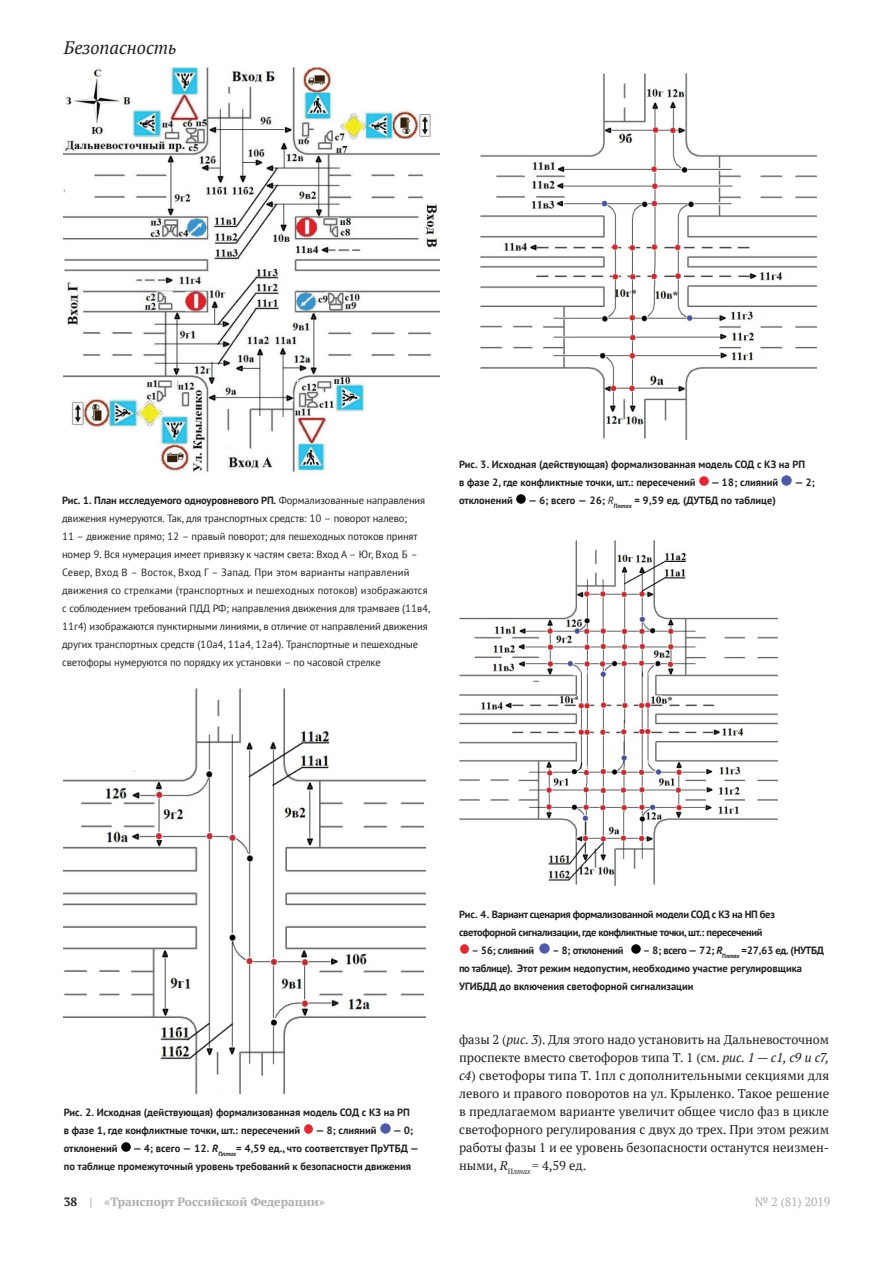
<style>
.page{position:relative;width:893px;height:1263px;background:#fff}
.page>*{position:absolute;margin:0;border:0;box-sizing:border-box;transform-origin:0 0}
.t1{font:italic 18px "PT Serif";color:#231f20}
.t2{font:12.75px/18px "PT Serif";color:#231f20;text-align:justify}
.t3{font:700 12px "PT Serif";color:#acadb1}
.t4{font:12px "PT Serif";color:#acadb1}
.t5{font:10.5px/18px "PT Sans";letter-spacing:-.01em;color:#231f20}
.t6{font:700 10.5px/18px "PT Sans";color:#231f20}
.t7{font:700 10.5px/18px "PT Sans";letter-spacing:-.03em;color:#231f20}
.s1{font-weight:700}
.s2{font-weight:400;font-style:italic}
.s3{font-style:italic}
.s4{color:#231f20}
</style>
<div class="page">
<img style="left:64px;top:689px;width:361px;height:404px">
<svg style="left:304px;top:1124px;width:10px;height:10px"></svg>
<svg style="left:380px;top:1123px;width:11px;height:11px"></svg>
<svg style="left:121px;top:1142px;width:10px;height:10px"></svg>
<img style="left:480px;top:74px;width:336px;height:365px">
<svg style="left:699px;top:476px;width:10px;height:10px"></svg>
<svg style="left:781px;top:475px;width:11px;height:11px"></svg>
<svg style="left:516px;top:494px;width:10px;height:10px"></svg>
<img style="left:459px;top:540px;width:318px;height:345px">
<svg style="left:460px;top:944px;width:10px;height:10px"></svg>
<svg style="left:539px;top:943px;width:11px;height:11px"></svg>
<svg style="left:631px;top:944px;width:10px;height:10px"></svg>
<img style="left:63px;top:68px;width:376px;height:405px">
<h1 class="t1" style="left:64px;top:36px;width:114px">Безопасность</h1>
<p class="t5" style="left:62px;top:491px;width:370px"><span class="s1">Рис. 1. План исследуемого одноуровневого РП.</span> Формализованные направления движения нумеруются. Так, для транспортных средств: 10 – поворот налево;<br>11 – движение прямо; 12 – правый поворот; для пешеходных потоков принят номер 9. Вся нумерация имеет привязку к частям света: Вход А – Юг, Вход Б – Север, Вход В – Восток, Вход Г – Запад. При этом варианты направлений движения со стрелками (транспортных и пешеходных потоков) изображаются с соблюдением требований ПДД РФ; направления движения для трамваев (11в4, 11г4) изображаются пунктирными линиями, в отличие от направлений движения других транспортных средств (10а4, 11а4, 12а4). Транспортные и пешеходные светофоры нумеруются по порядку их установки – по часовой стрелке</p>
<p class="t6" style="left:459px;top:455px;width:348px">Рис. 3. Исходная (действующая) формализованная модель СОД с КЗ на РП в фазе 2, где конфликтные точки, шт.: пересечений</p>
<p class="t6" style="left:711px;top:473px;width:69px">— 18; слияний</p>
<p class="t6" style="left:795px;top:473px;width:22px">—2;</p>
<p class="t6" style="left:459px;top:491px;width:55px">отклонений</p>
<p class="t6" style="left:528px;top:491px;width:249px">— 6; всего — 26; <span class="s2">R</span><sub>Пл</sub><sub>max</sub> = 9,59 ед. (ДУТБД по таблице)</p>
<p class="t6" style="left:64px;top:1103px;width:348px">Рис. 2. Исходная (действующая) формализованная модель СОД с КЗ на РП в фазе 1, где конфликтные точки, шт.: пересечений</p>
<p class="t6" style="left:316px;top:1121px;width:62px">— 8; слияний</p>
<p class="t6" style="left:393px;top:1121px;width:22px">—0;</p>
<p class="t6" style="left:64px;top:1139px;width:356px;text-indent:69px">— 4; всего — 12. <span class="s3">R</span><sub>Пл</sub><sub>max</sub>= 4,59 ед., что соответствует ПрУТБД — по таблице промежуточный уровень требований к безопасности движения</p>
<p class="t6" style="left:64px;top:1139px;width:55px">отклонений</p>
<p class="t7" style="left:459px;top:905px;width:317px">Рис. 4. Вариант сценария формализованной модели СОД с КЗ на НП без светофорной сигнализации, где конфликтные точки, шт.: пересечений</p>
<p class="t7" style="left:472px;top:941px;width:64px">– 56; слияний</p>
<p class="t7" style="left:553px;top:941px;width:73px">– 8; отклонений</p>
<p class="t6" style="left:459px;top:941px;width:367px;text-indent:184px">– 8; всего — 72; <span class="s3">R</span><sub>Пл</sub><sub>max</sub> =27,63 ед. (НУТБД по таблице). Этот режим недопустим, необходимо участие регулировщика<br>УГИБДД до включения светофорной сигнализации</p>
<p class="t2" style="left:459px;top:1030px;width:372px">фазы 2 (<span class="s3">рис. 3</span>). Для этого надо установить на Дальневосточном проспекте вместо светофоров типа Т. 1 (см. <span class="s3">рис. 1 — с1, с9 и с7, с4</span>) светофоры типа Т. 1пл с дополнительными секциями для левого и правого поворотов на ул. Крыленко. Такое решение в предлагаемом варианте увеличит общее число фаз в цикле светофорного регулирования с двух до трех. При этом режим работы фазы 1 и ее уровень безопасности останутся неизмен&shy;ными, <span class="s3">R</span><sub>Пл</sub><sub>max</sub> = 4,59 ед.</p>
<p class="t3" style="left:64px;top:1194px;width:263px"><span class="s4">38</span> | «Транспорт Российской Федерации»</p>
<p class="t4" style="left:755px;top:1194px;width:77px">№ 2 (81) 2019</p>
</div>
